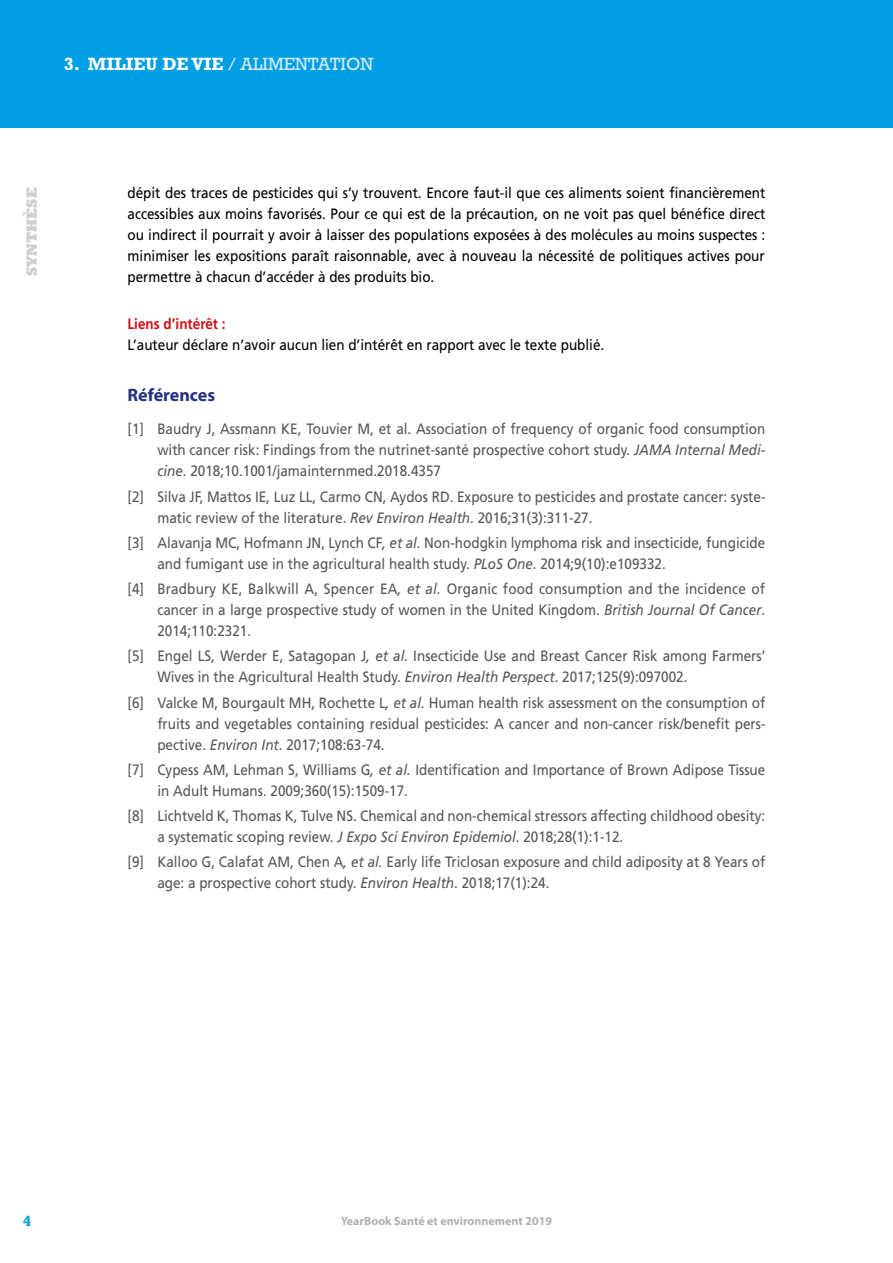
<style>
.page{position:relative;width:893px;height:1263px;background:#fff}
.page>*{position:absolute;margin:0;border:0;box-sizing:border-box;transform-origin:0 0}
.t1{font:700 18px "Rockwell Std";color:#fff}
.t2{font:700 18px "Myriad Pro";color:#243282}
.t3{font:15px/21px "Frutiger LT Std";color:#565655;scale:.9 1}
.t4{font:15px/21px "Frutiger LT Std";color:#000;text-align:justify;scale:.9 1}
.t5{font:700 15px "Frutiger LT Std";color:#cd1013;scale:.9 1}
.t6{font:800 15px "Rockwell Std";color:#cfd0d0}
.t7{font:700 15px "Rockwell Std";color:#009ee3}
.t8{font:700 12px "Myriad Pro";color:#b1b2b3}
.s1{font-weight:400;color:#d4edfc}
.s2{font-style:italic}
</style>
<div class="page">
<div style="left:0;top:0;width:893px;height:128px;background:#009ee3"></div>
<p class="t1" style="left:64px;top:53px;width:311px">3. MILIEU DE VIE <span class="s1">/ ALIMENTATION</span></p>
<p class="t6" style="left:23px;top:276px;width:91px;rotate:-90deg">SYNTHÈSE</p>
<p class="t4" style="left:128px;top:183px;width:710px">dépit des traces de pesticides qui s’y trouvent. Encore faut-il que ces aliments soient financièrement accessibles aux moins favorisés. Pour ce qui est de la précaution, on ne voit pas quel bénéfice direct ou indirect il pourrait y avoir à laisser des populations exposées à des molécules au moins suspectes : minimiser les expositions paraît raisonnable, avec à nouveau la nécessité de politiques actives pour permettre à chacun d’accéder à des produits bio.</p>
<p class="t5" style="left:128px;top:315px;width:110px">Liens d’intérêt :</p>
<p class="t4" style="left:128px;top:334px;width:531px">L’auteur déclare n’avoir aucun lien d’intérêt en rapport avec le texte publié.</p>
<p class="t2" style="left:128px;top:384px;width:89px">Références</p>
<p class="t3" style="left:157px;top:419px;width:677px;text-align:justify;text-indent:-30px">[1] Baudry J, Assmann KE, Touvier M, et al. Association of frequency of organic food consumption with cancer risk: Findings from the nutrinet-santé prospective cohort study. <span class="s2">JAMA Internal Medi&shy;cine</span>. 2018;10.1001/jamainternmed.2018.4357</p>
<p class="t3" style="left:157px;top:486px;width:677px;text-indent:-30px">[2] Silva JF, Mattos IE, Luz LL, Carmo CN, Aydos RD. Exposure to pesticides and prostate cancer: syste&shy;matic review of the literature. <span class="s2">Rev Environ Health</span>. 2016;31(3):311-27.</p>
<p class="t3" style="left:157px;top:532px;width:677px;text-indent:-30px">[3] Alavanja MC, Hofmann JN, Lynch CF<span class="s2">, et al.</span> Non-hodgkin lymphoma risk and insecticide, fungicide and fumigant use in the agricultural health study. <span class="s2">PLoS One</span>. 2014;9(10):e109332.</p>
<p class="t3" style="left:157px;top:578px;width:677px;text-align:justify;text-indent:-30px">[4] Bradbury KE, Balkwill A, Spencer EA<span class="s2">, et al.</span> Organic food consumption and the incidence of cancer in a large prospective study of women in the United Kingdom. <span class="s2">British Journal Of Cancer</span>.<br>2014;110:2321.</p>
<p class="t3" style="left:157px;top:646px;width:677px;text-indent:-30px">[5] Engel LS, Werder E, Satagopan J<span class="s2">, et al.</span> Insecticide Use and Breast Cancer Risk among Farmers’<br>Wives in the Agricultural Health Study. <span class="s2">Environ Health Perspect</span>. 2017;125(9):097002.</p>
<p class="t3" style="left:157px;top:692px;width:677px;text-align:justify;text-indent:-30px">[6] Valcke M, Bourgault MH, Rochette L<span class="s2">, et al.</span> Human health risk assessment on the consumption of fruits and vegetables containing residual pesticides: A cancer and non-cancer risk/benefit pers&shy;pective. <span class="s2">Environ Int</span>. 2017;108:63-74.</p>
<p class="t3" style="left:157px;top:759px;width:677px;text-indent:-30px">[7] Cypess AM, Lehman S, Williams G<span class="s2">, et al.</span> Identification and Importance of Brown Adipose Tissue in Adult Humans. 2009;360(15):1509-17.</p>
<p class="t3" style="left:157px;top:805px;width:677px;text-indent:-30px">[8] Lichtveld K, Thomas K, Tulve NS. Chemical and non-chemical stressors affecting childhood obesity: a systematic scoping review. <span class="s2">J Expo Sci Environ Epidemiol</span>. 2018;28(1):1-12.</p>
<p class="t3" style="left:157px;top:852px;width:677px;text-indent:-30px">[9] Kalloo G, Calafat AM, Chen A<span class="s2">, et al.</span> Early life Triclosan exposure and child adiposity at 8 Years of age: a prospective cohort study. <span class="s2">Environ Health</span>. 2018;17(1):24.</p>
<p class="t7" style="left:23px;top:1211px;width:10px">4</p>
<p class="t8" style="left:341px;top:1214px;width:213px">YearBook Santé et environnement 2019</p>
</div>
